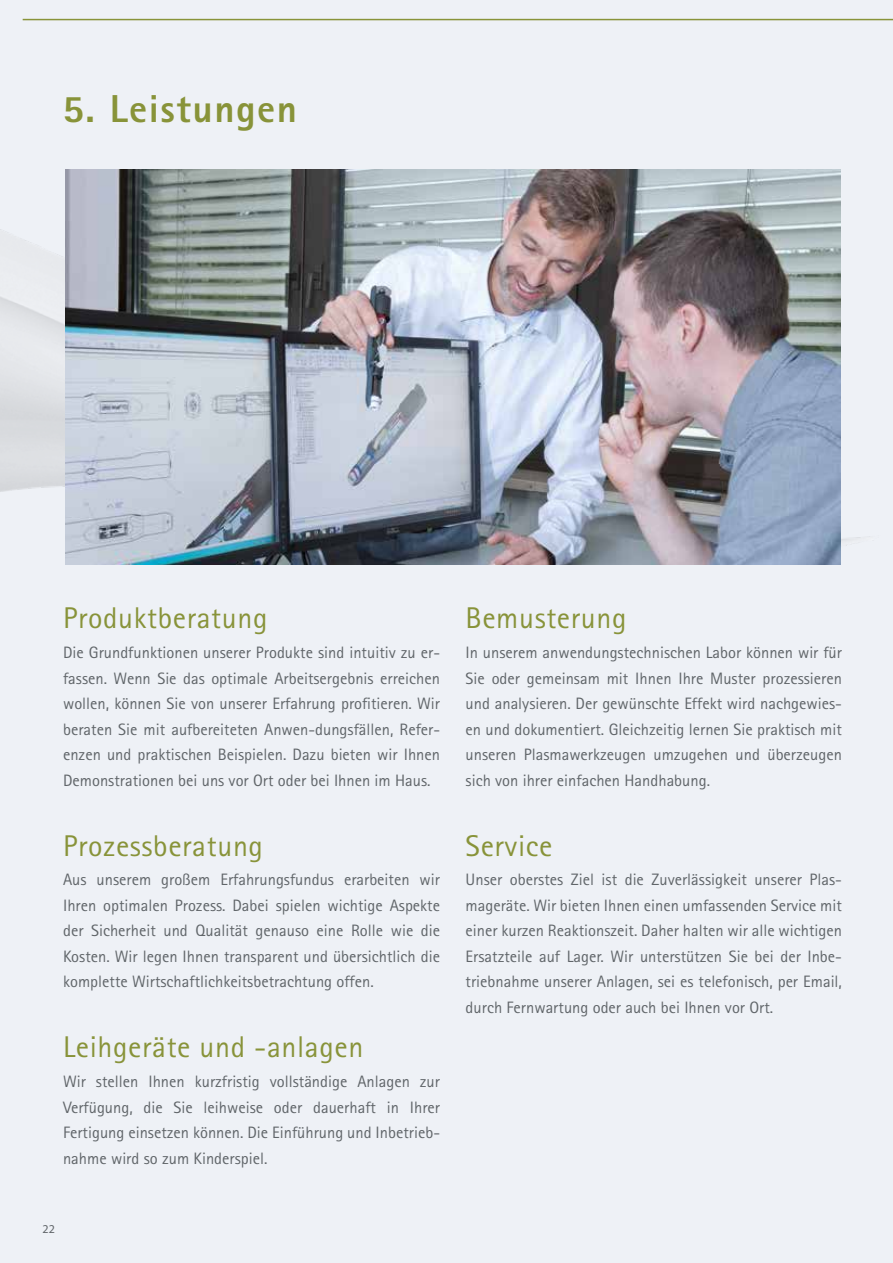
<style>
.page{position:relative;width:893px;height:1263px;background:#eef1f6}
.page>*{position:absolute;margin:0;border:0;box-sizing:border-box;transform-origin:0 0}
.t1{font:800 39px "Rotis Sans Serif Std";letter-spacing:.04em;color:#889339}
.t2{font:30px "Rotis Sans Serif Std";letter-spacing:.02em;color:#889339}
.t3{font:16.5px/25.5px "Rotis Sans Serif Std";color:#606569;text-align:justify}
.t4{font:12px "Myriad Pro";color:#606569}
</style>
<div class="page">
<img style="left:0;top:209px;width:870px;height:356px">
<hr style="left:23px;top:19px;width:870px;height:1px;background:#889339">
<img style="left:65px;top:170px;width:775px;height:394px">
<h1 class="t1" style="left:62px;top:84px;width:236px">5. Leistungen</h1>
<h2 class="t2" style="left:63px;top:600px;width:206px">Produktberatung</h2>
<p class="t3" style="left:63px;top:640px;width:379px">Die Grundfunktionen unserer Produkte sind intuitiv zu er&shy;fassen. Wenn Sie das optimale Arbeitsergebnis erreichen wollen, können Sie von unserer Erfahrung profitieren. Wir beraten Sie mit aufbereiteten Anwen-dungsfällen, Refer&shy;enzen und praktischen Beispielen. Dazu bieten wir Ihnen Demonstrationen bei uns vor Ort oder bei Ihnen im Haus.</p>
<h2 class="t2" style="left:63px;top:828px;width:201px">Prozessberatung</h2>
<p class="t3" style="left:63px;top:867px;width:379px">Aus unserem großem Erfahrungsfundus erarbeiten wir Ihren optimalen Prozess. Dabei spielen wichtige Aspekte der Sicherheit und Qualität genauso eine Rolle wie die Kosten. Wir legen Ihnen transparent und übersichtlich die komplette Wirtschaftlichkeitsbetrachtung offen.</p>
<h2 class="t2" style="left:63px;top:1029px;width:302px">Leihgeräte und -anlagen</h2>
<p class="t3" style="left:63px;top:1069px;width:379px">Wir stellen Ihnen kurzfristig vollständige Anlagen zur Verfügung, die Sie leihweise oder dauerhaft in Ihrer Fertigung einsetzen können. Die Einführung und Inbetrieb&shy;nahme wird so zum Kinderspiel.</p>
<p class="t4" style="left:43px;top:1222px;width:14px">22</p>
<h2 class="t2" style="left:466px;top:600px;width:162px">Bemusterung</h2>
<p class="t3" style="left:466px;top:640px;width:378px">In unserem anwendungstechnischen Labor können wir für Sie oder gemeinsam mit Ihnen Ihre Muster prozessieren und analysieren. Der gewünschte Effekt wird nachgewies&shy;en und dokumentiert. Gleichzeitig lernen Sie praktisch mit unseren Plasmawerkzeugen umzugehen und überzeugen sich von ihrer einfachen Handhabung.</p>
<h2 class="t2" style="left:466px;top:828px;width:88px">Service</h2>
<p class="t3" style="left:466px;top:867px;width:378px">Unser oberstes Ziel ist die Zuverlässigkeit unserer Plas&shy;mageräte. Wir bieten Ihnen einen umfassenden Service mit einer kurzen Reaktionszeit. Daher halten wir alle wichtigen Ersatzteile auf Lager. Wir unterstützen Sie bei der Inbe&shy;triebnahme unserer Anlagen, sei es telefonisch, per Email, durch Fernwartung oder auch bei Ihnen vor Ort.</p>
</div>
